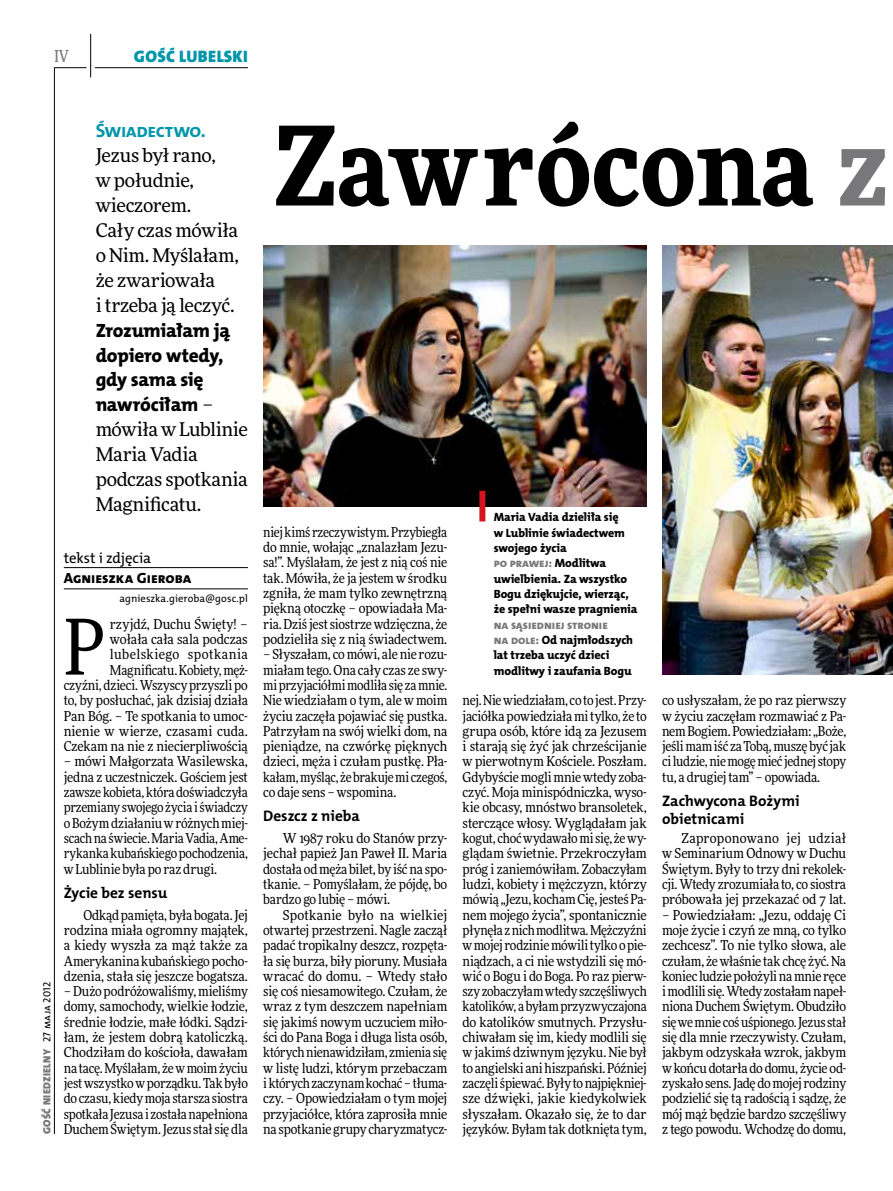
<style>
.page{position:relative;width:893px;height:1191px;background:#fff}
.page>*{position:absolute;margin:0;border:0;box-sizing:border-box;transform-origin:0 0}
.t1{font:900 109.5px "Freeday Narrow";letter-spacing:.005em;color:#000}
.t2{font:76.95px "Freeday Narrow News";color:#000}
.t3{font:19.35px/24.9px "The Mix HP8 Ex Bld";letter-spacing:-.015em;color:#000}
.t4{font:19.35px "The Mix HP7 Bld";letter-spacing:-.02em;color:#0096aa}
.t5{font:18.9px/24.9px "Freeday News";letter-spacing:-.02em;color:#000}
.t6{font:16.65px "The Mix HP9 Blk";letter-spacing:.02em;color:#0096aa}
.t7{font:500 16.5px "Freeday Narrow";color:#787779;scale:.9 1}
.t8{font:15.3px/17.7px "The Mix HP7 Bld";color:#000}
.t9{font:14.85px "The Mix HP8 Ex Bld";letter-spacing:-.005em;color:#000}
.t10{font:14.85px "The Mix HP5 Plain";letter-spacing:-.01em;color:#000}
.t11{font:13.65px/15.3px "Freeday Narrow News";letter-spacing:-.01em;color:#000;text-align:justify}
.t12{font:12px/15.3px "The Mix HP8 Ex Bld";letter-spacing:-.005em;color:#000}
.t13{font:10.5px "The Mix HP5 Plain";letter-spacing:.01em;color:#000}
.t14{font:10.5px "The Mix HP9 Blk";letter-spacing:.025em;color:#787779}
.s1{font-family:"Freeday News";font-size:18.9px}
.s2{font-family:"The Mix HP5 Plain";color:#000}
.s3{color:#787779}
</style>
<div class="page">
<hr style="left:54px;top:67px;width:1px;height:1067px;background:#000">
<hr style="left:90px;top:34px;width:1px;height:43px;background:#000">
<hr style="left:54px;top:67px;width:32px;height:1px;background:#000">
<hr style="left:95px;top:67px;width:153px;height:1px;background:#000">
<hr style="left:64px;top:567px;width:184px;height:1px;background:#000">
<hr style="left:64px;top:588px;width:184px;height:1px;background:#000">
<img style="left:263px;top:246px;width:384px;height:260px">
<img style="left:662px;top:246px;width:231px;height:428px">
<div style="left:479px;top:491px;width:6px;height:30px;background:#d3151f"></div>
<p class="t7" style="left:54px;top:46px;width:17px">IV</p>
<p class="t6" style="left:134px;top:46px;width:115px">GOŚĆ LUBELSKI</p>
<h3 class="t4" style="left:96px;top:118px;width:111px">Świadectwo.</h3>
<h3 class="t5" style="left:96px;top:143px;width:145px">Jezus był rano,<br>w południe, wieczorem.<br>Cały czas mówiła o Nim. Myślałam, że zwariowała<br>i trzeba ją leczyć.</h3>
<h3 class="t3" style="left:96px;top:318px;width:136px">Zrozumiałam ją dopiero wtedy, gdy sama się nawróciłam <span class="s1">–</span></h3>
<h3 class="t5" style="left:96px;top:417px;width:154px">mówiła w Lublinie<br>Maria Vadia podczas spotkania<br>Magnificatu.</h3>
<p class="t14" style="left:40px;top:1134px;width:153px;rotate:-90deg">GOŚĆ NIEDZIELNY <span class="s2">27 maja 2012</span></p>
<p class="t10" style="left:64px;top:548px;width:89px">tekst i zdjęcia</p>
<p class="t9" style="left:64px;top:568px;width:129px">Agnieszka Gieroba</p>
<p class="t13" style="left:119px;top:591px;width:130px">agnieszka.gieroba@gosc.pl</p>
<p class="t11" style="left:64px;top:616px;width:186px;text-align:right">rzyjdź, Duchu Święty! –<br>wołała cała sala podczas lubelskiego spotkania<br>Magnificatu. Kobiety, męż-<br>czyźni, dzieci. Wszyscy przyszli po to, by posłuchać, jak dzisiaj działa<br>Pan Bóg. – Te spotkania to umoc&shy;nienie w wierze, czasami cuda.<br>Czekam na nie z niecierpliwością</p>
<p class="t11" style="left:64px;top:754px;width:186px">– mówi Małgorzata Wasilewska, jedna z uczestniczek. Gościem jest zawsze kobieta, która doświadczyła przemiany swojego życia i świadczy o Bożym działaniu w różnych miej&shy;scach na świecie. Maria Vadia, Ame&shy;rykanka kubańskiego pochodzenia, w Lublinie była po raz drugi.</p>
<p class="t8" style="left:64px;top:884px;width:105px">Życie bez sensu</p>
<p class="t11" style="left:64px;top:907px;width:186px;text-indent:20px">Odkąd pamięta, była bogata. Jej rodzina miała ogromny majątek, a kiedy wyszła za mąż także za Amerykanina kubańskiego pocho&shy;dzenia, stała się jeszcze bogatsza.</p>
<p class="t11" style="left:64px;top:983px;width:186px">– Dużo podróżowaliśmy, mieliśmy domy, samochody, wielkie łodzie, średnie łodzie, małe łódki. Sądzi&shy;łam, że jestem dobrą katoliczką.<br>Chodziłam do kościoła, dawałam na tacę. Myślałam, że w moim życiu jest wszystko w porządku. Tak było do czasu, kiedy moja starsza siostra spotkała Jezusa i została napełniona Duchem Świętym. Jezus stał się dla</p>
<h2 class="t2" style="left:64px;top:600px;width:43px">P</h2>
<h1 class="t1" style="left:274px;top:95px;width:615px">Zawrócona <span class="s3">z</span></h1>
<p class="t11" style="left:263px;top:524px;width:186px">niej kimś rzeczywistym. Przybiegła do mnie, wołając „znalazłam Jezu&shy;sa!”. Myślałam, że jest z nią coś nie tak. Mówiła, że ja jestem w środku zgniła, że mam tylko zewnętrzną piękną otoczkę – opowiadała Ma&shy;ria. Dziś jest siostrze wdzięczna, że podzieliła się z nią świadectwem.</p>
<p class="t11" style="left:263px;top:646px;width:186px">– Słyszałam, co mówi, ale nie rozu&shy;miałam tego. Ona cały czas ze swy&shy;mi przyjaciółmi modliła się za mnie.<br>Nie wiedziałam o tym, ale w moim życiu zaczęła pojawiać się pustka.<br>Patrzyłam na swój wielki dom, na pieniądze, na czwórkę pięknych dzieci, męża i czułam pustkę. Pła&shy;kałam, myśląc, że brakuje mi czegoś, co daje sens – wspomina.</p>
<p class="t8" style="left:263px;top:807px;width:98px">Deszcz z nieba</p>
<p class="t11" style="left:263px;top:830px;width:186px;text-indent:20px">W 1987 roku do Stanów przy&shy;jechał papież Jan Paweł II. Maria dostała od męża bilet, by iść na spo&shy;tkanie. – Pomyślałam, że pójdę, bo bardzo go lubię – mówi.</p>
<p class="t11" style="left:263px;top:907px;width:186px;text-indent:20px">Spotkanie było na wielkiej otwartej przestrzeni. Nagle zaczął padać tropikalny deszcz, rozpęta&shy;ła się burza, biły pioruny. Musiała wracać do domu. – Wtedy stało się coś niesamowitego. Czułam, że wraz z tym deszczem napełniam się jakimś nowym uczuciem miło&shy;ści do Pana Boga i długa lista osób, których nienawidziłam, zmienia się w listę ludzi, którym przebaczam i których zaczynam kochać – tłuma&shy;czy. – Opowiedziałam o tym mojej przyjaciółce, która zaprosiła mnie na spotkanie grupy charyzmatycz-</p>
<p class="t12" style="left:494px;top:510px;width:145px">Maria Vadia dzieliła się<br>w Lublinie świadectwem swojego życia<br><span class="s3">po prawej:</span> Modlitwa uwielbienia. Za wszystko<br>Bogu dziękujcie, wierząc, że spełni wasze pragnienia</p>
<p class="t12" style="left:494px;top:617px;width:141px"><span class="s3">na sąsiedniej stronie<br>na dole:</span> Od najmłodszych lat trzeba uczyć dzieci modlitwy i zaufania Bogu</p>
<p class="t11" style="left:463px;top:692px;width:186px">nej. Nie wiedziałam, co to jest. Przy&shy;jaciółka powiedziała mi tylko, że to grupa osób, które idą za Jezusem i starają się żyć jak chrześcijanie w pierwotnym Kościele. Poszłam.<br>Gdybyście mogli mnie wtedy zoba&shy;czyć. Moja minispódniczka, wyso&shy;kie obcasy, mnóstwo bransoletek, sterczące włosy. Wyglądałam jak kogut, choć wydawało mi się, że wy&shy;glądam świetnie. Przekroczyłam próg i zaniemówiłam. Zobaczyłam ludzi, kobiety i mężczyzn, którzy mówią „Jezu, kocham Cię, jesteś Pa&shy;nem mojego życia”, spontanicznie płynęła z nich modlitwa. Mężczyźni w mojej rodzinie mówili tylko o pie&shy;niądzach, a ci nie wstydzili się mó&shy;wić o Bogu i do Boga. Po raz pierw&shy;szy zobaczyłam wtedy szczęśliwych katolików, a byłam przyzwyczajona do katolików smutnych. Przysłu&shy;chiwałam się im, kiedy modlili się w jakimś dziwnym języku. Nie był to angielski ani hiszpański. Później zaczęli śpiewać. Były to najpiękniej&shy;sze dźwięki, jakie kiedykolwiek słyszałam. Okazało się, że to dar języków. Byłam tak dotknięta tym,</p>
<p class="t11" style="left:662px;top:692px;width:186px">co usłyszałam, że po raz pierwszy w życiu zaczęłam rozmawiać z Pa&shy;nem Bogiem. Powiedziałam: „Boże, jeśli mam iść za Tobą, muszę być jak ci ludzie, nie mogę mieć jednej stopy tu, a drugiej tam” – opowiada.</p>
<p class="t8" style="left:662px;top:792px;width:139px">Zachwycona Bożymi obietnicami</p>
<p class="t11" style="left:662px;top:830px;width:186px;text-indent:20px">Zaproponowano jej udział w Seminarium Odnowy w Duchu Świętym. Były to trzy dni rekolek&shy;cji. Wtedy zrozumiała to, co siostra próbowała jej przekazać od 7 lat.</p>
<p class="t11" style="left:662px;top:907px;width:186px">– Powiedziałam: „Jezu, oddaję Ci moje życie i czyń ze mną, co tylko zechcesz”. To nie tylko słowa, ale czułam, że właśnie tak chcę żyć. Na koniec ludzie położyli na mnie ręce i modlili się. Wtedy zostałam napeł&shy;niona Duchem Świętym. Obudziło się we mnie coś uśpionego. Jezus stał się dla mnie rzeczywisty. Czułam, jakbym odzyskała wzrok, jakbym w końcu dotarła do domu, życie od&shy;zyskało sens. Jadę do mojej rodziny podzielić się tą radością i sądzę, że mój mąż będzie bardzo szczęśliwy z tego powodu. Wchodzę do domu,</p>
</div>
